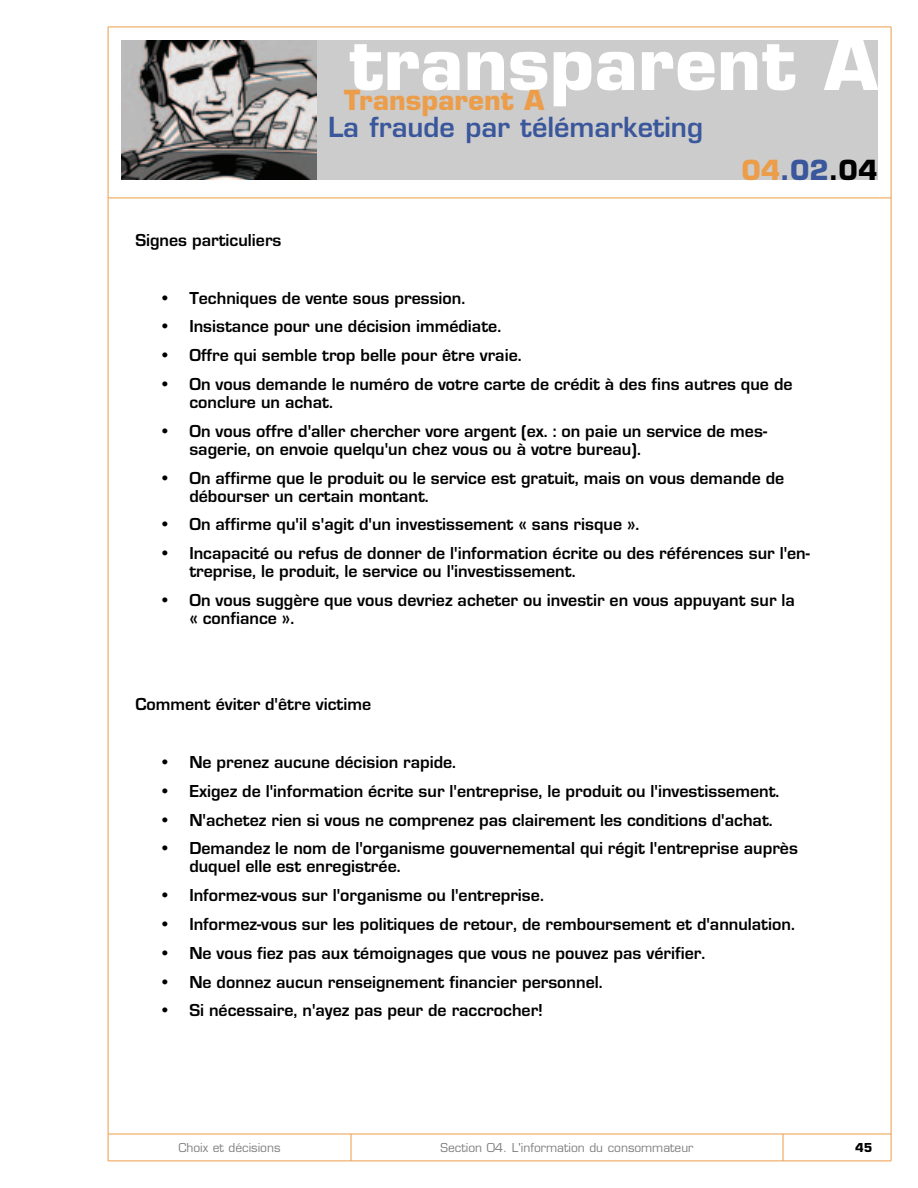
<style>
.page{position:relative;width:918px;height:1188px;background:#fff}
.page>*{position:absolute;margin:0;border:0;box-sizing:border-box;transform-origin:0 0}
.t1{font:700 72px "Eurostile";color:#fff}
.t2{font:600 27px "Eurostile";color:#3a579c}
.t3{font:700 27px "Eurostile";color:#ec9d4a}
.t4{font:700 27px "Eurostile";color:#3a579c}
.t5{font:700 18px/18px "Eurostile";color:#000}
.t6{font:12px "Eurostile";color:#808080}
.t7{font:700 12px "Eurostile";color:#000}
.s1{color:#ec9d4a}
.s2{color:#000}
</style>
<div class="page">
<hr style="left:108px;top:27px;width:783px;height:1px;background:#ec9d4a">
<hr style="left:108px;top:1161px;width:783px;height:1px;background:#ec9d4a">
<hr style="left:108px;top:27px;width:1px;height:1134px;background:#ec9d4a">
<hr style="left:891px;top:27px;width:1px;height:1134px;background:#ec9d4a">
<hr style="left:108px;top:1134px;width:783px;height:1px;background:#ec9d4a">
<svg style="left:351px;top:1134px;width:1px;height:27px"></svg>
<svg style="left:783px;top:1134px;width:1px;height:27px"></svg>
<img style="left:122px;top:40px;width:195px;height:140px">
<div style="left:317px;top:40px;width:561px;height:140px;background:#ccc"></div>
<hr style="left:108px;top:198px;width:783px;height:1px;background:#ec9d4a">
<p class="t5" style="left:135px;top:233px;width:148px">Signes particuliers</p>
<h1 class="t1" style="left:349px;top:36px;width:530px">transparent A</h1>
<h2 class="t2" style="left:328px;top:117px;width:377px">La fraude par télémarketing</h2>
<h2 class="t4" style="left:741px;top:160px;width:138px"><span class="s1">04</span>.02<span class="s2">.04</span></h2>
<h2 class="t3" style="left:344px;top:90px;width:202px">Transparent A</h2>
<p class="t5" style="left:162px;top:290px;width:304px">• Techniques de vente sous pression.</p>
<p class="t5" style="left:162px;top:319px;width:340px">• Insistance pour une décision immédiate.</p>
<p class="t5" style="left:162px;top:348px;width:361px">• Offre qui semble trop belle pour être vraie.</p>
<p class="t5" style="left:189px;top:377px;width:605px;text-indent:-27px">• On vous demande le numéro de votre carte de crédit à des fins autres que de conclure un achat.</p>
<p class="t5" style="left:189px;top:424px;width:579px;text-indent:-27px">• On vous offre d'aller chercher vore argent (ex. : on paie un service de mes&shy;sagerie, on envoie quelqu'un chez vous ou à votre bureau).</p>
<p class="t5" style="left:189px;top:470px;width:596px;text-indent:-27px">• On affirme que le produit ou le service est gratuit, mais on vous demande de débourser un certain montant.</p>
<p class="t5" style="left:162px;top:517px;width:479px">• On affirme qu'il s'agit d'un investissement « sans risque ».</p>
<p class="t5" style="left:189px;top:546px;width:622px;text-indent:-27px">• Incapacité ou refus de donner de l'information écrite ou des références sur l'en&shy;treprise, le produit, le service ou l'investissement.</p>
<p class="t5" style="left:189px;top:593px;width:607px;text-indent:-27px">• On vous suggère que vous devriez acheter ou investir en vous appuyant sur la « confiance ».</p>
<p class="t5" style="left:135px;top:697px;width:237px">Comment éviter d'être victime</p>
<p class="t5" style="left:162px;top:755px;width:295px">• Ne prenez aucune décision rapide.</p>
<p class="t5" style="left:162px;top:784px;width:619px">• Exigez de l'information écrite sur l'entreprise, le produit ou l'investissement.</p>
<p class="t5" style="left:162px;top:812px;width:612px">• N'achetez rien si vous ne comprenez pas clairement les conditions d'achat.</p>
<p class="t5" style="left:189px;top:841px;width:610px;text-indent:-27px">• Demandez le nom de l'organisme gouvernemental qui régit l'entreprise auprès duquel elle est enregistrée.</p>
<p class="t5" style="left:162px;top:888px;width:383px">• Informez-vous sur l'organisme ou l'entreprise.</p>
<p class="t5" style="left:162px;top:917px;width:634px">• Informez-vous sur les politiques de retour, de remboursement et d'annulation.</p>
<p class="t5" style="left:162px;top:946px;width:544px">• Ne vous fiez pas aux témoignages que vous ne pouvez pas vérifier.</p>
<p class="t5" style="left:162px;top:974px;width:442px">• Ne donnez aucun renseignement financier personnel.</p>
<p class="t5" style="left:162px;top:1003px;width:382px">• Si nécessaire, n'ayez pas peur de raccrocher!</p>
<p class="t6" style="left:178px;top:1143px;width:104px">Choix et décisions</p>
<p class="t6" style="left:441px;top:1143px;width:254px">Section 04. L'information du consommateur</p>
<p class="t7" style="left:855px;top:1143px;width:19px">45</p>
</div>
